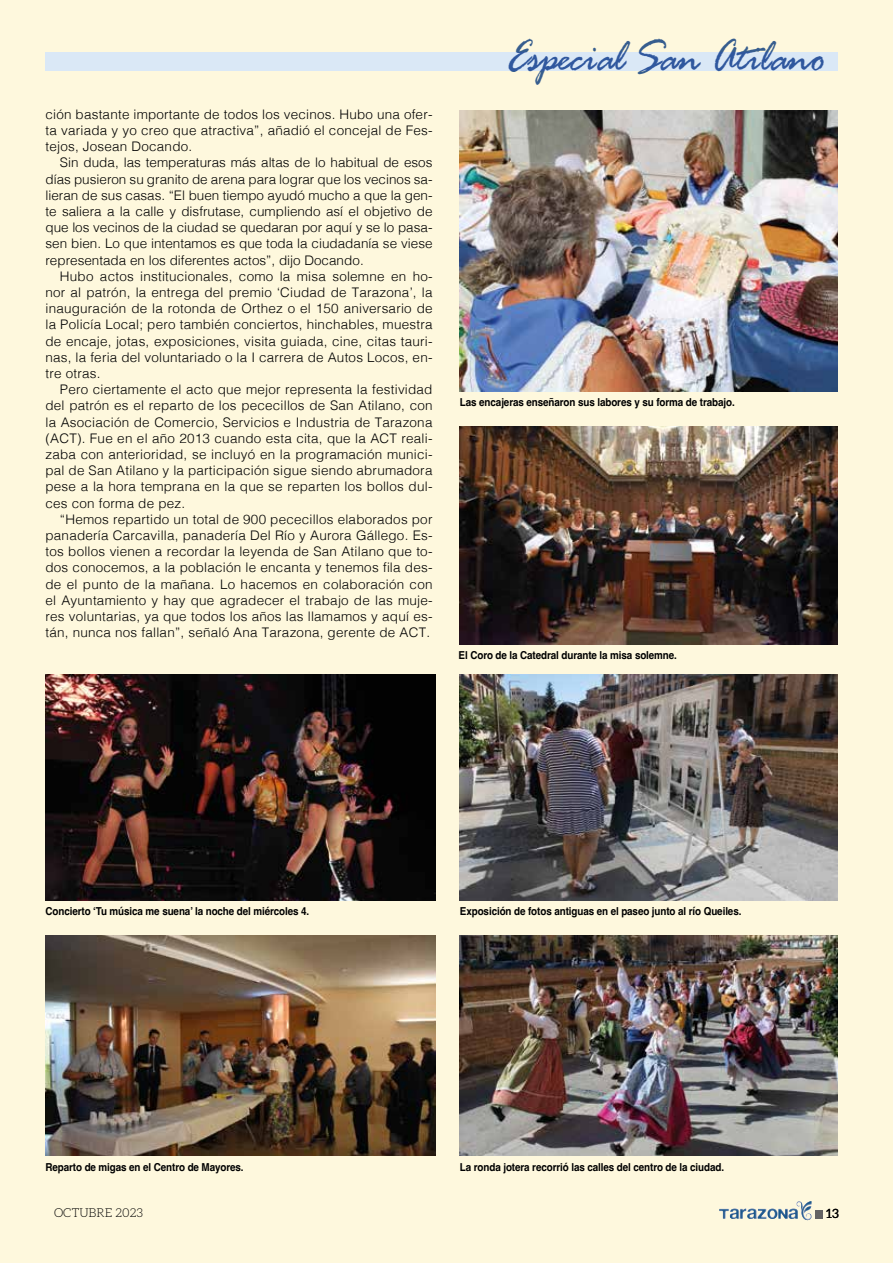
<style>
.page{position:relative;width:893px;height:1263px;background:#fef8dd}
.page>*{position:absolute;margin:0;border:0;box-sizing:border-box;transform-origin:0 0}
.t1{font:48.6px "Rage Italic Let Plain";letter-spacing:-.01em;color:#3760a4;scale:.9 1}
.t2{font:300 13.2px/16.2px "Helvetica";letter-spacing:.015em;color:#000;text-align:justify}
.t3{font:12.75px "Aleo";color:#000}
.t4{font:300 12.3px "Aleo";color:#000}
.t5{font:700 10.95px "Helvetica";letter-spacing:-.01em;color:#000;scale:.9 1}
</style>
<div class="page">
<div style="left:815px;top:1210px;width:8px;height:9px;background:#646363"></div>
<svg style="left:803px;top:1201px;width:8px;height:6px"></svg>
<img style="left:460px;top:111px;width:378px;height:280px">
<img style="left:45px;top:935px;width:391px;height:220px">
<img style="left:460px;top:426px;width:378px;height:218px">
<img style="left:45px;top:675px;width:391px;height:225px">
<img style="left:460px;top:935px;width:378px;height:220px">
<img style="left:460px;top:675px;width:378px;height:225px">
<div style="left:45px;top:52px;width:793px;height:18px;background:#dae8f6"></div>
<p class="t2" style="left:45px;top:105px;width:389px">ción bastante importante de todos los vecinos. Hubo una ofer&shy;ta variada y yo creo que atractiva”, añadió el concejal de Fes&shy;tejos, Josean Docando.</p>
<p class="t2" style="left:45px;top:154px;width:389px;text-indent:14px">Sin duda, las temperaturas más altas de lo habitual de esos días pusieron su granito de arena para lograr que los vecinos sa&shy;lieran de sus casas. “El buen tiempo ayudó mucho a que la gen&shy;te saliera a la calle y disfrutase, cumpliendo así el objetivo de que los vecinos de la ciudad se quedaran por aquí y se lo pasa&shy;sen bien. Lo que intentamos es que toda la ciudadanía se viese representada en los diferentes actos”, dijo Docando.</p>
<p class="t2" style="left:45px;top:267px;width:389px;text-indent:14px">Hubo actos institucionales, como la misa solemne en ho&shy;nor al patrón, la entrega del premio ‘Ciudad de Tarazona’, la inauguración de la rotonda de Orthez o el 150 aniversario de la Policía Local; pero también conciertos, hinchables, muestra de encaje, jotas, exposiciones, visita guiada, cine, citas tauri&shy;nas, la feria del voluntariado o la I carrera de Autos Locos, en&shy;tre otras.</p>
<p class="t2" style="left:45px;top:380px;width:389px;text-indent:14px">Pero ciertamente el acto que mejor representa la festividad del patrón es el reparto de los pececillos de San Atilano, con la Asociación de Comercio, Servicios e Industria de Tarazona (ACT). Fue en el año 2013 cuando esta cita, que la ACT reali&shy;zaba con anterioridad, se incluyó en la programación munici&shy;pal de San Atilano y la participación sigue siendo abrumadora pese a la hora temprana en la que se reparten los bollos dul&shy;ces con forma de pez.</p>
<p class="t2" style="left:45px;top:510px;width:389px;text-indent:14px">“Hemos repartido un total de 900 pececillos elaborados por panadería Carcavilla, panadería Del Río y Aurora Gállego. Es&shy;tos bollos vienen a recordar la leyenda de San Atilano que to&shy;dos conocemos, a la población le encanta y tenemos fila des&shy;de el punto de la mañana. Lo hacemos en colaboración con el Ayuntamiento y hay que agradecer el trabajo de las muje&shy;res voluntarias, ya que todos los años las llamamos y aquí es&shy;tán, nunca nos fallan”, señaló Ana Tarazona, gerente de ACT.</p>
<h1 class="t1" style="left:505px;top:35px;width:357px">Especial San Atilano</h1>
<p class="t5" style="left:460px;top:396px;width:307px">Las encajeras enseñaron sus labores y su forma de trabajo.</p>
<p class="t5" style="left:459px;top:649px;width:244px">El Coro de la Catedral durante la misa solemne.</p>
<p class="t5" style="left:45px;top:905px;width:295px">Concierto ‘Tu música me suena’ la noche del miércoles 4.</p>
<p class="t5" style="left:45px;top:1161px;width:222px">Reparto de migas en el Centro de Mayores.</p>
<p class="t5" style="left:460px;top:905px;width:314px">Exposición de fotos antiguas en el paseo junto al río Queiles.</p>
<p class="t5" style="left:460px;top:1161px;width:295px">La ronda jotera recorrió las calles del centro de la ciudad.</p>
<p class="t4" style="left:54px;top:1205px;width:91px">OCTUBRE 2023</p>
<p class="t3" style="left:826px;top:1207px;width:14px">13</p>
</div>
